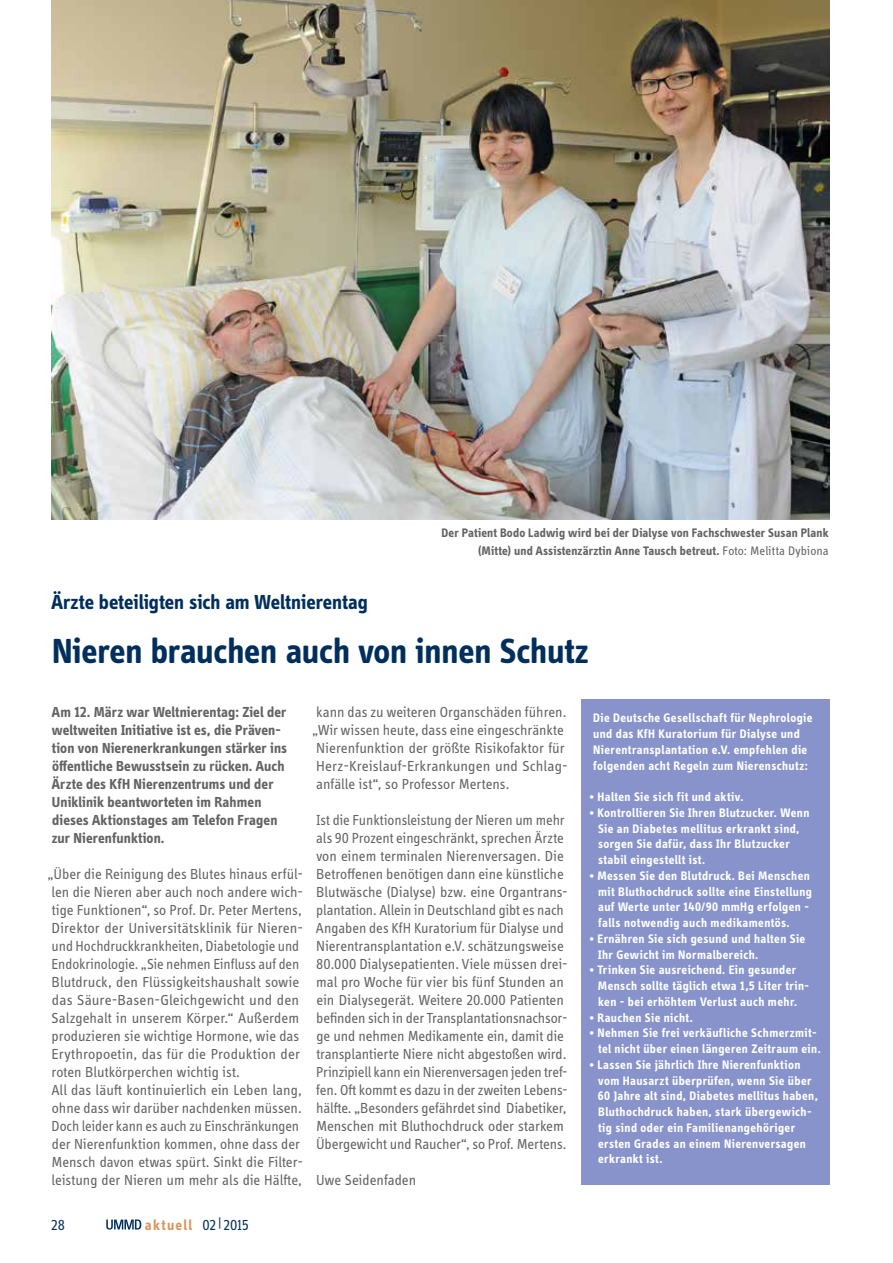
<style>
.page{position:relative;width:893px;height:1263px;background:#fff}
.page>*{position:absolute;margin:0;border:0;box-sizing:border-box;transform-origin:0 0}
.t1{font:700 36px "Info Display OT";letter-spacing:-.005em;color:#002f5d}
.t2{font:700 21px "Info Display OT";color:#002f5d}
.t3{font:15px/18px "Info Display OT";color:#636362}
.t4{font:700 15px/18px "Info Display OT";letter-spacing:.005em;color:#636362}
.t5{font:700 15px "Info Display OT";letter-spacing:.09em;color:#d79863}
.t6{font:15px "Info Display OT";color:#002f5d}
.t7{font:700 12.75px/15.8px "Info Display OT";letter-spacing:.035em;color:#fff}
.t8{font:700 12.75px/18px "Info Display OT";letter-spacing:.015em;color:#636362;text-align:right}
.s1{font-weight:400}
.s2{font-weight:400;color:#002f5d}
</style>
<div class="page">
<img style="left:51px;top:0;width:778px;height:519px">
<div style="left:581px;top:699px;width:248px;height:485px;background:#8793ca"></div>
<svg style="left:106px;top:1219px;width:35px;height:10px"></svg>
<p class="t8" style="left:442px;top:524px;width:389px">Der Patient Bodo Ladwig wird bei der Dialyse von Fachschwester Susan Plank (Mitte) und Assistenzärztin Anne Tausch betreut. <span class="s1">Foto: Melitta Dybiona</span></p>
<h2 class="t2" style="left:52px;top:589px;width:318px">Ärzte beteiligten sich am Weltnierentag</h2>
<h1 class="t1" style="left:52px;top:629px;width:538px">Nieren brauchen auch von innen Schutz</h1>
<p class="t4" style="left:52px;top:703px;width:237px">Am 12. März war Weltnierentag: Ziel der weltweiten Initiative ist es, die Präven&shy;tion von Nierenerkrankungen stärker ins öffentliche Bewusstsein zu rücken. Auch Ärzte des KfH Nierenzentrums und der Uniklinik beantworteten im Rahmen dieses Aktionstages am Telefon Fragen zur Nierenfunktion.</p>
<p class="t3" style="left:48px;top:865px;width:257px">„Über die Reinigung des Blutes hinaus erfül&shy;len die Nieren aber auch noch andere wich&shy;tige Funktionen“, so Prof. Dr. Peter Mertens, Direktor der Universitätsklinik für Nieren&shy;und Hochdruckkrankheiten, Diabetologie und Endokrinologie. „Sie nehmen Einfluss auf den Blutdruck, den Flüssigkeitshaushalt sowie das Säure-Basen-Gleichgewicht und den Salzgehalt in unserem Körper.“ Außerdem produzieren sie wichtige Hormone, wie das Erythropoetin, das für die Produktion der roten Blutkörperchen wichtig ist.<br>All das läuft kontinuierlich ein Leben lang, ohne dass wir darüber nachdenken müssen.<br>Doch leider kann es auch zu Einschränkungen der Nierenfunktion kommen, ohne dass der Mensch davon etwas spürt. Sinkt die Filter&shy;leistung der Nieren um mehr als die Hälfte,</p>
<p class="t3" style="left:312px;top:703px;width:257px">kann das zu weiteren Organschäden führen. „Wir wissen heute, dass eine eingeschränkte Nierenfunktion der größte Risikofaktor für Herz-Kreislauf-Erkrankungen und Schlag&shy;anfälle ist“, so Professor Mertens.</p>
<p class="t3" style="left:316px;top:811px;width:253px">Ist die Funktionsleistung der Nieren um mehr als 90 Prozent eingeschränkt, sprechen Ärzte von einem terminalen Nierenversagen. Die Betroffenen benötigen dann eine künstliche Blutwäsche (Dialyse) bzw. eine Organtrans&shy;plantation. Allein in Deutschland gibt es nach Angaben des KfH Kuratorium für Dialyse und Nierentransplantation e.V. schätzungsweise 80.000 Dialysepatienten. Viele müssen drei&shy;mal pro Woche für vier bis fünf Stunden an ein Dialysegerät. Weitere 20.000 Patienten befinden sich in der Transplantationsnachsor&shy;ge und nehmen Medikamente ein, damit die transplantierte Niere nicht abgestoßen wird.<br>Prinzipiell kann ein Nierenversagen jeden tref&shy;fen. Oft kommt es dazu in der zweiten Lebens&shy;hälfte. „Besonders gefährdet sind Diabetiker, Menschen mit Bluthochdruck oder starkem Übergewicht und Raucher“, so Prof. Mertens.</p>
<p class="t3" style="left:316px;top:1171px;width:102px">Uwe Seidenfaden</p>
<p class="t6" style="left:51px;top:1216px;width:15px">28</p>
<p class="t5" style="left:145px;top:1215px;width:105px">aktuell <span class="s2">02|2015</span></p>
<p class="t7" style="left:593px;top:710px;width:221px">Die Deutsche Gesellschaft für Nephrologie und das KfH Kuratorium für Dialyse und Nierentransplantation e.V. empfehlen die folgenden acht Regeln zum Nierenschutz:</p>
<p class="t7" style="left:589px;top:789px;width:156px">• Halten Sie sich fit und aktiv.</p>
<p class="t7" style="left:598px;top:804px;width:213px;text-indent:-9px">• Kontrollieren Sie Ihren Blutzucker. Wenn Sie an Diabetes mellitus erkrankt sind, sorgen Sie dafür, dass Ihr Blutzucker stabil eingestellt ist.</p>
<p class="t7" style="left:598px;top:867px;width:215px;text-indent:-9px">• Messen Sie den Blutdruck. Bei Menschen mit Bluthochdruck sollte eine Einstellung auf Werte unter 140/90 mmHg erfolgen - falls notwendig auch medikamentös.</p>
<p class="t7" style="left:598px;top:930px;width:209px;text-indent:-9px">• Ernähren Sie sich gesund und halten Sie<br>Ihr Gewicht im Normalbereich.</p>
<p class="t7" style="left:598px;top:962px;width:213px;text-indent:-9px">• Trinken Sie ausreichend. Ein gesunder<br>Mensch sollte täglich etwa 1,5 Liter trin&shy;ken - bei erhöhtem Verlust auch mehr.</p>
<p class="t7" style="left:589px;top:1009px;width:105px">• Rauchen Sie nicht.</p>
<p class="t7" style="left:598px;top:1025px;width:224px;text-indent:-9px">• Nehmen Sie frei verkäufliche Schmerzmit&shy;tel nicht über einen längeren Zeitraum ein.</p>
<p class="t7" style="left:598px;top:1056px;width:221px;text-indent:-9px">• Lassen Sie jährlich Ihre Nierenfunktion vom Hausarzt überprüfen, wenn Sie über 60 Jahre alt sind, Diabetes mellitus haben, Bluthochdruck haben, stark übergewich&shy;tig sind oder ein Familienangehöriger ersten Grades an einem Nierenversagen erkrankt ist.</p>
</div>
